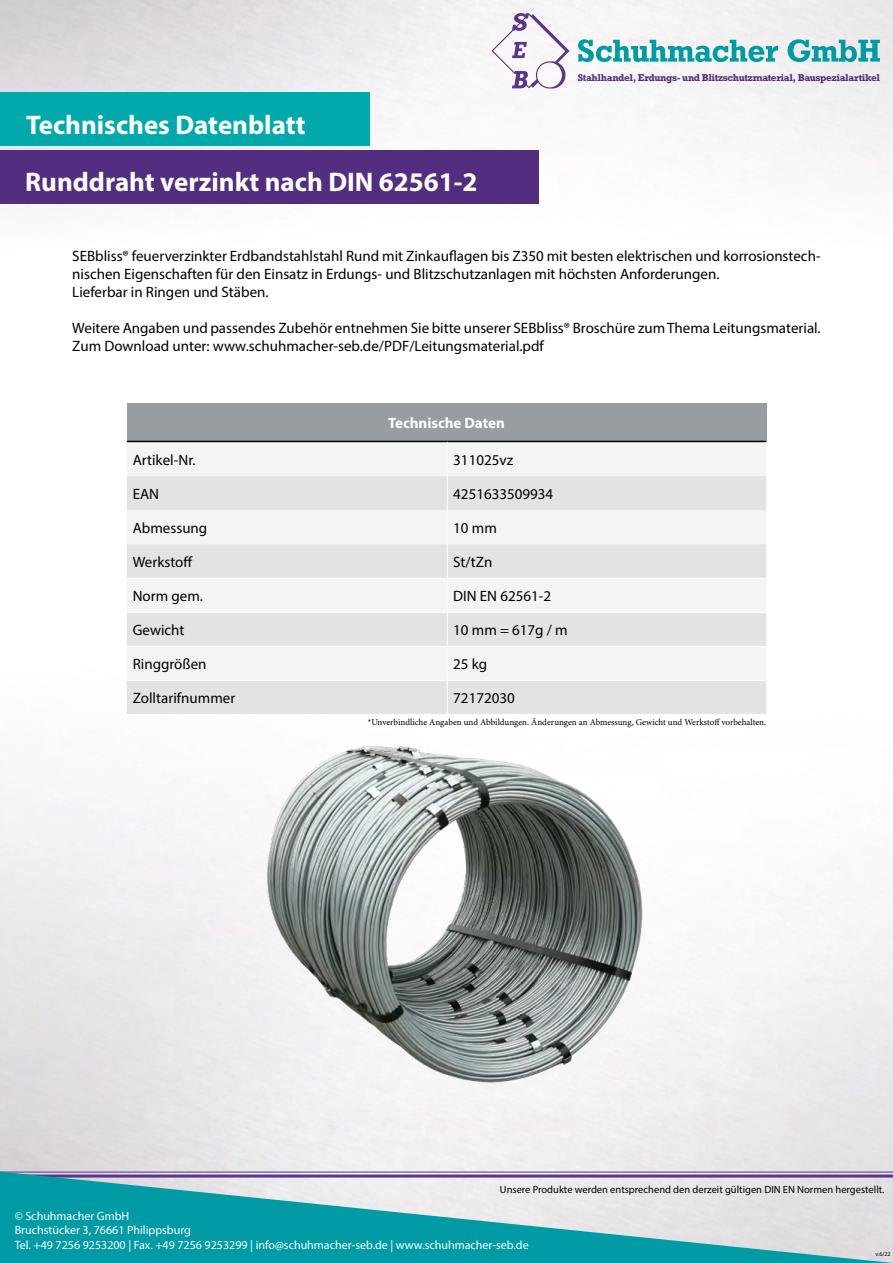
<style>
.page{position:relative;width:893px;height:1263px;background:#fff}
.page>*{position:absolute;margin:0;border:0;box-sizing:border-box;transform-origin:0 0}
.t1{font:700 27px "Myriad Pro";color:#fff}
.t2{font:15px/18px "Myriad Pro";color:#000}
.t3{font:700 15px "Myriad Pro";color:#fff}
.t4{font:12px/14.4px "Myriad Pro";color:#fff}
.t5{font:10.5px "Myriad Pro";color:#000}
.t6{font:700 10.05px "Rockwell Std";letter-spacing:-.04em;color:#532d80}
.t7{font:9px "Minion Pro";letter-spacing:-.005em;color:#000}
.t8{font:6px "Myriad Pro";color:#020203}
</style>
<div class="page">
<img style="left:0;top:0;width:893px;height:1171px">
<svg style="left:0;top:1171px;width:893px;height:92px;background:#6eb8c1"></svg>
<svg style="left:578px;top:39px;width:302px;height:23px"></svg>
<svg style="left:491px;top:13px;width:79px;height:76px"></svg>
<div style="left:0;top:150px;width:539px;height:53px;background:#532d80"></div>
<div style="left:0;top:92px;width:370px;height:54px;background:#00aaac"></div>
<div style="left:127px;top:403px;width:639px;height:38px;background:#979da0"></div>
<div style="left:127px;top:442px;width:639px;height:34px;background:#f4f4f4"></div>
<svg style="left:127px;top:476px;width:639px;height:218px;fill:#e3e3e3"></svg>
<hr style="left:127px;top:441px;width:320px;height:1px;background:#000">
<hr style="left:447px;top:441px;width:319px;height:1px;background:#000">
<hr style="left:447px;top:442px;width:1px;height:34px;background:#fff">
<hr style="left:447px;top:476px;width:1px;height:34px;background:#fff">
<hr style="left:447px;top:510px;width:1px;height:34px;background:#fff">
<hr style="left:447px;top:544px;width:1px;height:34px;background:#fff">
<hr style="left:127px;top:578px;width:320px;height:1px;background:#fff">
<hr style="left:447px;top:578px;width:319px;height:1px;background:#fff">
<hr style="left:447px;top:578px;width:1px;height:34px;background:#fff">
<hr style="left:127px;top:612px;width:320px;height:1px;background:#fff">
<hr style="left:447px;top:612px;width:319px;height:1px;background:#fff">
<hr style="left:447px;top:612px;width:1px;height:34px;background:#fff">
<hr style="left:127px;top:646px;width:320px;height:1px;background:#fff">
<hr style="left:447px;top:646px;width:319px;height:1px;background:#fff">
<hr style="left:447px;top:646px;width:1px;height:34px;background:#fff">
<hr style="left:127px;top:680px;width:320px;height:1px;background:#fff">
<hr style="left:447px;top:680px;width:319px;height:1px;background:#fff">
<hr style="left:447px;top:680px;width:1px;height:34px;background:#fff">
<img style="left:127px;top:694px;width:655px;height:437px">
<h1 class="t1" style="left:26px;top:108px;width:281px">Technisches Datenblatt</h1>
<h1 class="t1" style="left:25px;top:164px;width:454px">Runddraht verzinkt nach DIN 62561-2</h1>
<p class="t6" style="left:578px;top:72px;width:304px">Stahlhandel, Erdungs- und Blitzschutzmaterial, Bauspezialartikel</p>
<p class="t2" style="left:72px;top:246px;width:750px">SEBbliss® feuerverzinkter Erdbandstahlstahl Rund mit Zinkauflagen bis Z350 mit besten elektrischen und korrosionstech&shy;nischen Eigenschaften für den Einsatz in Erdungs- und Blitzschutzanlagen mit höchsten Anforderungen.<br>Lieferbar in Ringen und Stäben.</p>
<p class="t2" style="left:72px;top:318px;width:750px">Weitere Angaben und passendes Zubehör entnehmen Sie bitte unserer SEBbliss® Broschüre zum Thema Leitungsmaterial.<br>Zum Download unter: www.schuhmacher-seb.de/PDF/Leitungsmaterial.pdf</p>
<p class="t3" style="left:388px;top:413px;width:118px">Technische Daten</p>
<p class="t2" style="left:133px;top:451px;width:64px">Artikel-Nr.</p>
<p class="t2" style="left:453px;top:451px;width:61px">311025vz</p>
<p class="t2" style="left:133px;top:485px;width:28px">EAN</p>
<p class="t2" style="left:453px;top:485px;width:102px">4251633509934</p>
<p class="t2" style="left:133px;top:519px;width:76px">Abmessung</p>
<p class="t2" style="left:453px;top:519px;width:45px">10 mm</p>
<p class="t2" style="left:133px;top:553px;width:62px">Werkstoff</p>
<p class="t2" style="left:453px;top:553px;width:41px">St/tZn</p>
<p class="t2" style="left:133px;top:587px;width:72px">Norm gem.</p>
<p class="t2" style="left:453px;top:587px;width:99px">DIN EN 62561-2</p>
<p class="t2" style="left:133px;top:621px;width:53px">Gewicht</p>
<p class="t2" style="left:453px;top:621px;width:116px">10 mm = 617g / m</p>
<p class="t2" style="left:133px;top:655px;width:75px">Ringgrößen</p>
<p class="t2" style="left:453px;top:655px;width:35px">25 kg</p>
<p class="t2" style="left:133px;top:689px;width:104px">Zolltarifnummer</p>
<p class="t2" style="left:453px;top:689px;width:63px">72172030</p>
<p class="t7" style="left:368px;top:716px;width:400px">*Unverbindliche Angaben und Abbildungen. Änderungen an Abmessung, Gewicht und Werkstoff vorbehalten.</p>
<p class="t5" style="left:500px;top:1183px;width:386px">Unsere Produkte werden entsprechend den derzeit gültigen DIN EN Normen hergestellt.</p>
<p class="t4" style="left:15px;top:1208px;width:516px">© Schuhmacher GmbH<br>Bruchstücker 3, 76661 Philippsburg<br>Tel. +49 7256 9253200 | Fax. +49 7256 9253299 | info@schuhmacher-seb.de | www.schuhmacher-seb.de</p>
<p class="t8" style="left:875px;top:1250px;width:17px">v.6/22</p>
</div>
